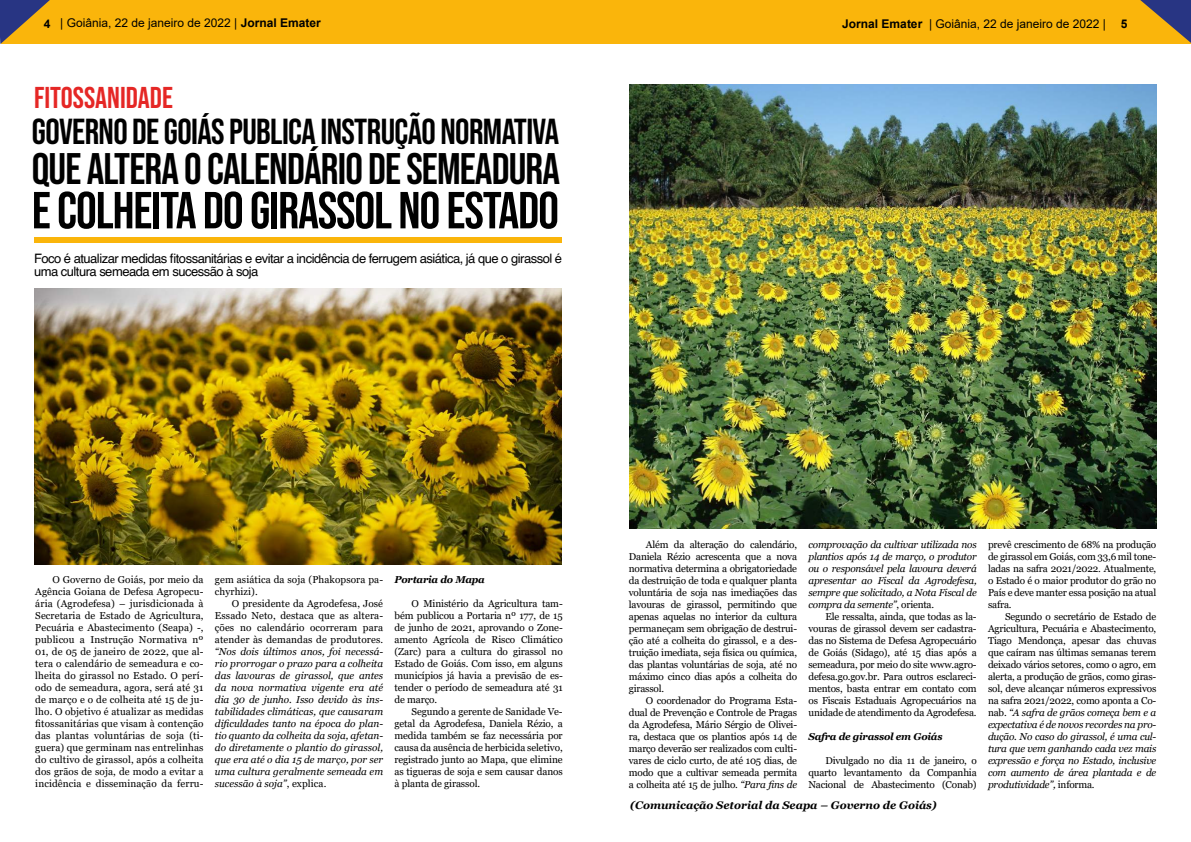
<style>
.page{position:relative;width:1191px;height:842px;background:#fff}
.page>*{position:absolute;margin:0;border:0;box-sizing:border-box;transform-origin:0 0}
.t1{font:52px "Bebas Neue";letter-spacing:-.02em;color:#000}
.t2{font:44px "Bebas Neue";letter-spacing:-.02em;color:#000}
.t3{font:36px "Bebas Neue";letter-spacing:-.015em;color:#000}
.t4{font:30px "Bebas Neue";color:#e52725}
.t5{font:13px/13px "Helvetica";letter-spacing:-.04em;color:#000}
.t6{font:12px "Arial";color:#000}
.t7{font:italic 700 11px "Georgia";color:#000}
.t8{font:10px/12px "Georgia";letter-spacing:-.02em;color:#000;text-align:justify}
.t9{font:italic 10px/12px "Georgia";letter-spacing:-.01em;color:#000;text-align:justify}
.t10{font:10px/12px "Georgia";letter-spacing:.01em;color:#000}
.t11{font:italic 700 10px "Georgia";letter-spacing:-.02em;color:#000}
.s1{font-weight:700}
.s2{font-style:normal}
.s3{font-style:italic}
</style>
<div class="page">
<div style="left:1px;top:0;width:1189px;height:43px;background:#fab50b"></div>
<svg style="left:0;top:0;width:53px;height:44px"></svg>
<svg style="left:1137px;top:0;width:54px;height:44px"></svg>
<img style="left:629px;top:84px;width:528px;height:444px">
<div style="left:34px;top:238px;width:527px;height:5px;background:#fab50b"></div>
<img style="left:34px;top:288px;width:527px;height:276px">
<p class="t6" style="left:44px;top:15px;width:278px"><span class="s1">4</span> | Goiânia, 22 de janeiro de 2022 | <span class="s1">Jornal Emater</span></p>
<p class="t6" style="left:842px;top:15px;width:287px"><span class="s1">Jornal Emater</span> | Goiânia, 22 de janeiro de 2022 | <span class="s1">5</span></p>
<h3 class="t4" style="left:34px;top:81px;width:140px">FITOSSANIDADE</h3>
<h3 class="t3" style="left:32px;top:111px;width:529px">GOVERNO DE GOIÁS PUBLICA INSTRUÇÃO NORMATIVA</h3>
<h2 class="t2" style="left:32px;top:144px;width:529px">QUE ALTERA O CALENDÁRIO DE SEMEADURA</h2>
<h1 class="t1" style="left:32px;top:181px;width:528px">E COLHEITA DO GIRASSOL NO ESTADO</h1>
<h3 class="t5" style="left:34px;top:252px;width:529px">Foco é atualizar medidas fitossanitárias e evitar a incidência de ferrugem asiática, já que o girassol é uma cultura semeada em sucessão à soja</h3>
<p class="t8" style="left:35px;top:574px;width:170px;text-indent:17px">O Governo de Goiás, por meio da Agência Goiana de Defesa Agropecu&shy;ária (Agrodefesa) – jurisdicionada à Secretaria de Estado de Agricultura, Pecuária e Abastecimento (Seapa) -, publicou a Instrução Normativa nº 01, de 05 de janeiro de 2022, que al&shy;tera o calendário de semeadura e co&shy;lheita do girassol no Estado. O perí&shy;odo de semeadura, agora, será até 31 de março e o de colheita até 15 de ju&shy;lho. O objetivo é atualizar as medidas fitossanitárias que visam à contenção das plantas voluntárias de soja (ti&shy;guera) que germinam nas entrelinhas do cultivo de girassol, após a colheita dos grãos de soja, de modo a evitar a incidência e disseminação da ferru-</p>
<p class="t10" style="left:215px;top:574px;width:170px">gem asiática da soja (Phakopsora pa&shy;chyrhizi).</p>
<p class="t8" style="left:215px;top:598px;width:170px;text-indent:17px">O presidente da Agrodefesa, José Essado Neto, destaca que as altera&shy;ções no calendário ocorreram para atender às demandas de produtores.</p>
<p class="t9" style="left:215px;top:645px;width:170px">“Nos dois últimos anos, foi necessá&shy;rio prorrogar o prazo para a colheita das lavouras de girassol, que antes da nova normativa vigente era até dia 30 de junho. Isso devido às ins&shy;tabilidades climáticas, que causaram dificuldades tanto na época do plan&shy;tio quanto da colheita da soja, afetan&shy;do diretamente o plantio do girassol, que era até o dia 15 de março, por ser uma cultura geralmente semeada em sucessão à soja”<span class="s2">, explica.</span></p>
<p class="t11" style="left:394px;top:573px;width:92px">Portaria do Mapa</p>
<p class="t8" style="left:394px;top:598px;width:170px;text-indent:17px">O Ministério da Agricultura tam&shy;bém publicou a Portaria nº 177, de 15 de junho de 2021, aprovando o Zone&shy;amento Agrícola de Risco Climático (Zarc) para a cultura do girassol no Estado de Goiás. Com isso, em alguns municípios já havia a previsão de es&shy;tender o período de semeadura até 31 de março.</p>
<p class="t8" style="left:394px;top:706px;width:170px;text-indent:17px">Segundo a gerente de Sanidade Ve&shy;getal da Agrodefesa, Daniela Rézio, a medida também se faz necessária por causa da ausência de herbicida seletivo, registrado junto ao Mapa, que elimine as tigueras de soja e sem causar danos à planta de girassol.</p>
<p class="t8" style="left:629px;top:538px;width:170px;text-indent:17px">Além da alteração do calendário, Daniela Rézio acrescenta que a nova normativa determina a obrigatoriedade da destruição de toda e qualquer planta voluntária de soja nas imediações das lavouras de girassol, permitindo que apenas aquelas no interior da cultura permaneçam sem obrigação de destrui&shy;ção até a colheita do girassol, e a des&shy;truição imediata, seja física ou química, das plantas voluntárias de soja, até no máximo cinco dias após a colheita do girassol.</p>
<p class="t8" style="left:629px;top:694px;width:170px;text-indent:17px">O coordenador do Programa Esta&shy;dual de Prevenção e Controle de Pragas da Agrodefesa, Mário Sérgio de Olivei&shy;ra, destaca que os plantios após 14 de março deverão ser realizados com culti&shy;vares de ciclo curto, de até 105 dias, de modo que a cultivar semeada permita a colheita até 15 de julho. <span class="s3">“Para fins de</span></p>
<p class="t9" style="left:808px;top:538px;width:170px">comprovação da cultivar utilizada nos plantios após 14 de março, o produtor ou o responsável pela lavoura deverá apresentar ao Fiscal da Agrodefesa, sempre que solicitado, a Nota Fiscal de compra da semente”<span class="s2">, orienta.</span></p>
<p class="t8" style="left:808px;top:610px;width:170px;text-indent:17px">Ele ressalta, ainda, que todas as la&shy;vouras de girassol devem ser cadastra&shy;das no Sistema de Defesa Agropecuário de Goiás (Sidago), até 15 dias após a semeadura, por meio do site www.agro&shy;defesa.go.gov.br. Para outros esclareci&shy;mentos, basta entrar em contato com os Fiscais Estaduais Agropecuários na unidade de atendimento da Agrodefesa.</p>
<p class="t11" style="left:808px;top:730px;width:136px">Safra de girassol em Goiás</p>
<p class="t8" style="left:808px;top:754px;width:170px;text-indent:17px">Divulgado no dia 11 de janeiro, o quarto levantamento da Companhia Nacional de Abastecimento (Conab)</p>
<p class="t7" style="left:630px;top:798px;width:308px">(Comunicação Setorial da Seapa – Governo de Goiás)</p>
<p class="t8" style="left:988px;top:538px;width:170px">prevê crescimento de 68% na produção de girassol em Goiás, com 33,6 mil tone&shy;ladas na safra 2021/2022. Atualmente, o Estado é o maior produtor do grão no País e deve manter essa posição na atual safra.</p>
<p class="t8" style="left:988px;top:610px;width:170px;text-indent:17px">Segundo o secretário de Estado de Agricultura, Pecuária e Abastecimento, Tiago Mendonça, apesar das chuvas que caíram nas últimas semanas terem deixado vários setores, como o agro, em alerta, a produção de grãos, como giras&shy;sol, deve alcançar números expressivos na safra 2021/2022, como aponta a Co&shy;nab. <span class="s3">“A safra de grãos começa bem e a expectativa é de novos recordes na pro&shy;dução. No caso do girassol, é uma cul&shy;tura que vem ganhando cada vez mais expressão e força no Estado, inclusive com aumento de área plantada e de produtividade”,</span> informa.</p>
</div>
